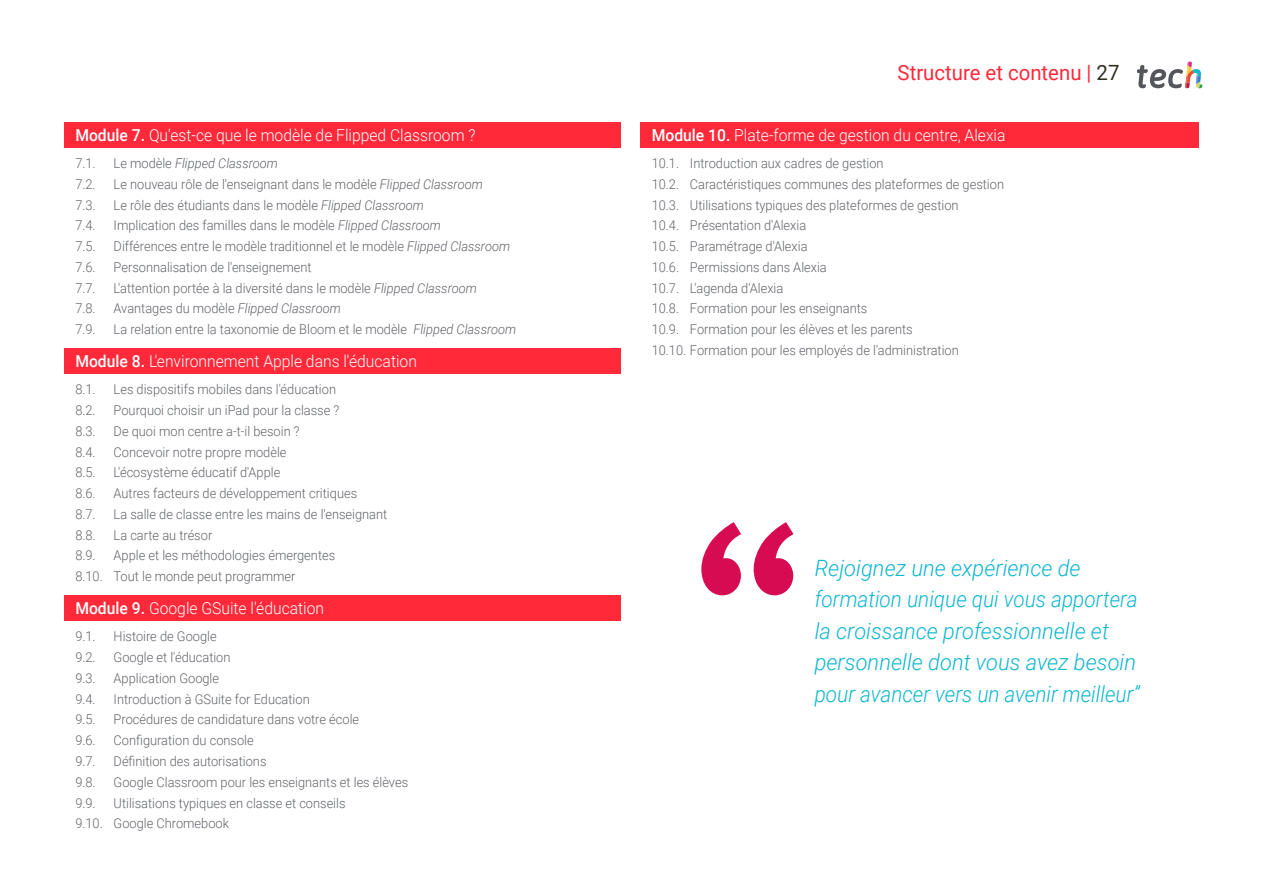
<style>
.page{position:relative;width:1263px;height:893px;background:#fff}
.page>*{position:absolute;margin:0;border:0;box-sizing:border-box;transform-origin:0 0}
.t1{font:italic 300 22.5px/31.5px "Roboto";color:#0fb6cf}
.t2{font:21px "Roboto";color:#ff293a}
.t3{font:300 16.5px "Roboto";color:#fff;scale:.95 1}
.t4{font:300 13.5px/20.7px "Roboto";color:#61646a;scale:.95 1}
.t5{font:italic 300 13.5px "Roboto";color:#61646a;scale:.95 1}
.s1{font-weight:500}
.s2{font-style:normal}
.s3{font-style:italic}
.s4{color:#312e20}
</style>
<div class="page">
<div style="left:64px;top:122px;width:557px;height:25px;background:#ff293a"></div>
<div style="left:64px;top:349px;width:557px;height:25px;background:#ff293a"></div>
<div style="left:64px;top:596px;width:557px;height:25px;background:#ff293a"></div>
<svg style="left:701px;top:522px;width:92px;height:73px"></svg>
<svg style="left:1137px;top:62px;width:65px;height:27px"></svg>
<div style="left:641px;top:122px;width:558px;height:25px;background:#ff293a"></div>
<p class="t3" style="left:75px;top:124px;width:423px"><span class="s1">Module 7.</span> Qu'est-ce que le modèle de Flipped Classroom ?</p>
<p class="t4" style="left:75px;top:152px;width:23px">7.1.</p>
<p class="t5" style="left:114px;top:154px;width:174px"><span class="s2">Le modèle</span> Flipped Classroom</p>
<p class="t4" style="left:75px;top:173px;width:23px">7.2.</p>
<p class="t4" style="left:114px;top:173px;width:390px">Le nouveau rôle de l'enseignant dans le modèle <span class="s3">Flipped Classroom</span></p>
<p class="t4" style="left:75px;top:194px;width:23px">7.3.</p>
<p class="t4" style="left:114px;top:194px;width:328px">Le rôle des étudiants dans le modèle <span class="s3">Flipped Classroom</span></p>
<p class="t4" style="left:75px;top:215px;width:23px">7.4.</p>
<p class="t4" style="left:114px;top:215px;width:346px">Implication des familles dans le modèle <span class="s3">Flipped Classroom</span></p>
<p class="t4" style="left:75px;top:235px;width:23px">7.5.</p>
<p class="t4" style="left:114px;top:235px;width:419px">Différences entre le modèle traditionnel et le modèle <span class="s3">Flipped Classroom</span></p>
<p class="t4" style="left:75px;top:256px;width:23px">7.6.</p>
<p class="t4" style="left:114px;top:256px;width:210px">Personnalisation de l'enseignement</p>
<p class="t4" style="left:75px;top:277px;width:23px">7.7.</p>
<p class="t4" style="left:114px;top:277px;width:384px">L'attention portée à la diversité dans le modèle <span class="s3">Flipped Classroom</span></p>
<p class="t4" style="left:75px;top:298px;width:23px">7.8.</p>
<p class="t4" style="left:114px;top:298px;width:241px">Avantages du modèle <span class="s3">Flipped Classroom</span></p>
<p class="t4" style="left:75px;top:318px;width:23px">7.9.</p>
<p class="t4" style="left:114px;top:318px;width:425px">La relation entre la taxonomie de Bloom et le modèle <span class="s3">Flipped Classroom</span></p>
<p class="t3" style="left:75px;top:350px;width:361px"><span class="s1">Module 8.</span> L'environnement Apple dans l'éducation</p>
<p class="t4" style="left:75px;top:379px;width:23px">8.1.</p>
<p class="t4" style="left:114px;top:379px;width:236px">Les dispositifs mobiles dans l'éducation</p>
<p class="t4" style="left:75px;top:400px;width:23px">8.2.</p>
<p class="t4" style="left:114px;top:400px;width:239px">Pourquoi choisir un iPad pour la classe ?</p>
<p class="t4" style="left:75px;top:420px;width:23px">8.3.</p>
<p class="t4" style="left:114px;top:420px;width:197px">De quoi mon centre a-t-il besoin ?</p>
<p class="t4" style="left:75px;top:441px;width:23px">8.4.</p>
<p class="t4" style="left:114px;top:441px;width:183px">Concevoir notre propre modèle</p>
<p class="t4" style="left:75px;top:462px;width:23px">8.5.</p>
<p class="t4" style="left:114px;top:462px;width:177px">L'écosystème éducatif d'Apple</p>
<p class="t4" style="left:75px;top:483px;width:23px">8.6.</p>
<p class="t4" style="left:114px;top:483px;width:258px">Autres facteurs de développement critiques</p>
<p class="t4" style="left:75px;top:503px;width:23px">8.7.</p>
<p class="t4" style="left:114px;top:503px;width:289px">La salle de classe entre les mains de l'enseignant</p>
<p class="t4" style="left:75px;top:524px;width:23px">8.8.</p>
<p class="t4" style="left:114px;top:524px;width:105px">La carte au trésor</p>
<p class="t4" style="left:75px;top:545px;width:23px">8.9.</p>
<p class="t4" style="left:75px;top:545px;width:275px;text-indent:38px">Apple et les méthodologies émergentes<br>8.10. Tout le monde peut programmer</p>
<p class="t3" style="left:75px;top:597px;width:263px"><span class="s1">Module 9.</span> Google GSuite l'éducation</p>
<p class="t4" style="left:75px;top:626px;width:23px">9.1.</p>
<p class="t4" style="left:114px;top:626px;width:110px">Histoire de Google</p>
<p class="t4" style="left:75px;top:647px;width:23px">9.2.</p>
<p class="t4" style="left:114px;top:647px;width:125px">Google et l'éducation</p>
<p class="t4" style="left:75px;top:667px;width:23px">9.3.</p>
<p class="t4" style="left:114px;top:667px;width:113px">Application Google</p>
<p class="t4" style="left:75px;top:688px;width:23px">9.4.</p>
<p class="t4" style="left:114px;top:688px;width:208px">Introduction à GSuite for Education</p>
<p class="t4" style="left:75px;top:709px;width:23px">9.5.</p>
<p class="t4" style="left:114px;top:709px;width:260px">Procédures de candidature dans votre école</p>
<p class="t4" style="left:75px;top:730px;width:23px">9.6.</p>
<p class="t4" style="left:114px;top:730px;width:149px">Configuration du console</p>
<p class="t4" style="left:75px;top:750px;width:23px">9.7.</p>
<p class="t4" style="left:114px;top:750px;width:162px">Définition des autorisations</p>
<p class="t4" style="left:75px;top:771px;width:23px">9.8.</p>
<p class="t4" style="left:114px;top:771px;width:312px">Google Classroom pour les enseignants et les élèves</p>
<p class="t4" style="left:75px;top:792px;width:23px">9.9.</p>
<p class="t4" style="left:75px;top:792px;width:286px;text-indent:38px">Utilisations typiques en classe et conseils<br>9.10. Google Chromebook</p>
<h2 class="t2" style="left:898px;top:57px;width:223px">Structure et contenu | <span class="s4">27</span></h2>
<p class="t3" style="left:652px;top:124px;width:374px"><span class="s1">Module 10.</span> Plate-forme de gestion du centre, Alexia</p>
<p class="t4" style="left:652px;top:152px;width:372px">10.1. Introduction aux cadres de gestion<br>10.2. Caractéristiques communes des plateformes de gestion 10.3. Utilisations typiques des plateformes de gestion<br>10.4. Présentation d'Alexia<br>10.5. Paramétrage d'Alexia<br>10.6. Permissions dans Alexia<br>10.7. L'agenda d'Alexia<br>10.8. Formation pour les enseignants<br>10.9. Formation pour les élèves et les parents<br>10.10. Formation pour les employés de l'administration</p>
<h1 class="t1" style="left:815px;top:551px;width:327px">Rejoignez une expérience de formation unique qui vous apportera la croissance professionnelle et personnelle dont vous avez besoin pour avancer vers un avenir meilleur’’</h1>
</div>
